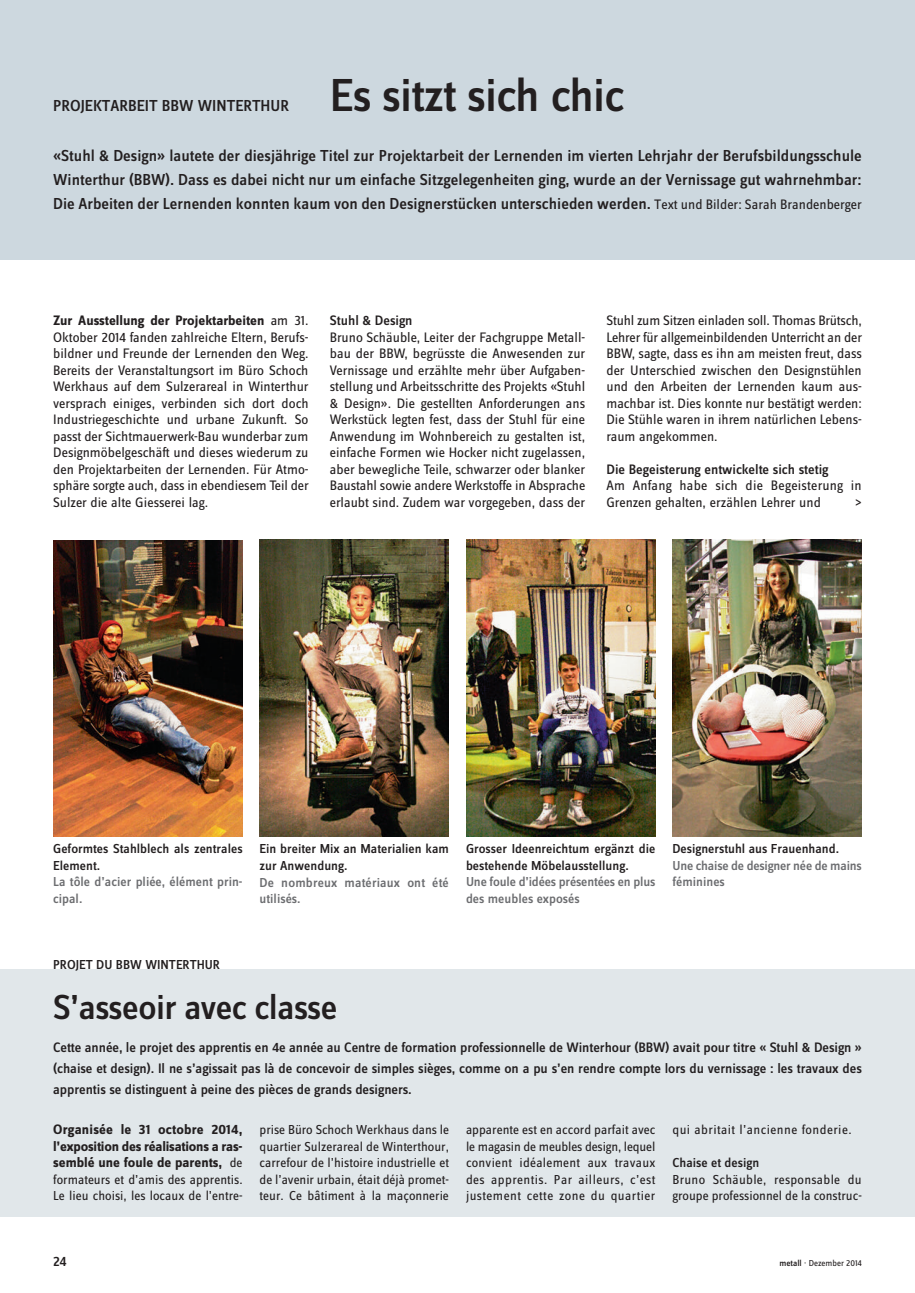
<style>
.page{position:relative;width:915px;height:1293px;background:#fff}
.page>*{position:absolute;margin:0;border:0;box-sizing:border-box;transform-origin:0 0}
.t1{font:500 48px "Zine Sans Dis";letter-spacing:-.015em;color:#231f20}
.FR_Titel_24_medium{font:500 36px "Zine Sans Dis";letter-spacing:-.015em;color:#231f20}
.DE_rubrik_11{font:500 16.5px/24px "Zine Sans Dis";color:#231f20;text-align:justify}
.DE_Grundtext_ohne_EZ{font:14.25px/16.5px "Zine Sans Dis";color:#231f20;text-align:justify}
.FR_Lead_9_5_med{font:500 14.25px/21px "Zine Sans Dis";letter-spacing:-.005em;color:#231f20;text-align:justify}
.FR_Grundtext_ohne_EZ{font:700 14.25px/16.5px "Zine Sans Dis";letter-spacing:-.015em;color:#231f20;text-align:justify}
.DE_Grundtext_ohne_EZ-2{font:500 14.25px "Zine Sans Dis";color:#231f20}
.FR_Grundtext_ohne_EZ-2{font:13.5px/16.5px "Zine Sans Dis";color:#231f20}
.DE_Legende_9__medium{font:500 13.5px/16.5px "Zine Sans Dis";color:#231f20}
.DE_Legende_9__medium-2{font:500 13.5px/16.5px "Zine Sans Dis";color:#6c6d70}
.FR_Grundtext_ohne_EZ-3{font:13.5px "Zine Sans Dis";letter-spacing:.03em;color:#231f20}
.FR_rubrik_9__med{font:500 13.5px "Zine Sans Dis";color:#231f20}
.FR_Grundtext_ohne_EZ-4{font:500 13.5px "Zine Sans Dis";color:#231f20}
.t2{font:9px "Zine Sans Dis";color:#231f20}
.s1{font-weight:400;font-size:14.25px}
.s2{font-weight:700}
.s3{font-weight:400;font-size:13.5px}
.s4{font-weight:500}
</style>
<div class="page">
<div style="left:0;top:969px;width:914px;height:247px;background:#e1e7ea"></div>
<div style="left:0;top:0;width:914px;height:259px;background:#cdd8df"></div>
<img style="left:53px;top:540px;width:189px;height:297px">
<img style="left:672px;top:540px;width:189px;height:297px">
<img style="left:259px;top:540px;width:190px;height:297px">
<img style="left:466px;top:540px;width:189px;height:297px">
<p class="DE_rubrik_11" style="left:53px;top:94px;width:237px">PROJEKTARBEIT BBW WINTERTHUR</p>
<p class="t1" style="left:330px;top:71px;width:296px">Es sitzt sich chic</p>
<p class="DE_rubrik_11" style="left:53px;top:145px;width:810px">«Stuhl &amp; Design» lautete der diesjährige Titel zur Projektarbeit der Lernenden im vierten Lehrjahr der Berufsbildungsschule Winterthur (BBW). Dass es dabei nicht nur um einfache Sitzgelegenheiten ging, wurde an der Vernissage gut wahrnehmbar:<br>Die Arbeiten der Lernenden konnten kaum von den Designerstücken unterschieden werden. <span class="s1">Text und Bilder: Sarah Brandenberger</span></p>
<p class="DE_Grundtext_ohne_EZ" style="left:53px;top:313px;width:257px"><span class="s2">Zur Ausstellung der Projektarbeiten</span> am 31.<br>Oktober 2014 fanden zahlreiche Eltern, Berufs&shy;bildner und Freunde der Lernenden den Weg.<br>Bereits der Veranstaltungsort im Büro Schoch Werkhaus auf dem Sulzerareal in Winterthur versprach einiges, verbinden sich dort doch Industriegeschichte und urbane Zukunft. So passt der Sichtmauerwerk-Bau wunderbar zum Designmöbelgeschäft und dieses wiederum zu den Projektarbeiten der Lernenden. Für Atmo&shy;sphäre sorgte auch, dass in ebendiesem Teil der Sulzer die alte Giesserei lag.</p>
<p class="DE_Grundtext_ohne_EZ-2" style="left:330px;top:313px;width:84px">Stuhl &amp; Design</p>
<p class="DE_Grundtext_ohne_EZ" style="left:330px;top:329px;width:257px">Bruno Schäuble, Leiter der Fachgruppe Metall&shy;bau der BBW, begrüsste die Anwesenden zur Vernissage und erzählte mehr über Aufgaben&shy;stellung und Arbeitsschritte des Projekts «Stuhl &amp; Design». Die gestellten Anforderungen ans Werkstück legten fest, dass der Stuhl für eine Anwendung im Wohnbereich zu gestalten ist, einfache Formen wie Hocker nicht zugelassen, aber bewegliche Teile, schwarzer oder blanker Baustahl sowie andere Werkstoffe in Absprache erlaubt sind. Zudem war vorgegeben, dass der</p>
<p class="DE_Grundtext_ohne_EZ" style="left:606px;top:313px;width:257px">Stuhl zum Sitzen einladen soll. Thomas Brütsch, Lehrer für allgemeinbildenden Unterricht an der BBW, sagte, dass es ihn am meisten freut, dass der Unterschied zwischen den Designstühlen und den Arbeiten der Lernenden kaum aus&shy;machbar ist. Dies konnte nur bestätigt werden:<br>Die Stühle waren in ihrem natürlichen Lebens&shy;raum angekommen.</p>
<p class="DE_Grundtext_ohne_EZ-2" style="left:606px;top:462px;width:223px">Die Begeisterung entwickelte sich stetig</p>
<p class="DE_Grundtext_ohne_EZ" style="left:606px;top:478px;width:257px">Am Anfang habe sich die Begeisterung in<br>Grenzen gehalten, erzählen Lehrer und</p>
<p class="DE_Grundtext_ohne_EZ" style="left:854px;top:494px;width:8px">&gt;</p>
<p class="DE_Legende_9__medium" style="left:53px;top:841px;width:191px">Geformtes Stahlblech als zentrales<br>Element.</p>
<p class="DE_Legende_9__medium-2" style="left:53px;top:874px;width:191px">La tôle d’acier pliée, élément prin&shy;cipal.</p>
<p class="DE_Legende_9__medium" style="left:259px;top:841px;width:191px">Ein breiter Mix an Materialien kam zur Anwendung.</p>
<p class="DE_Legende_9__medium-2" style="left:259px;top:874px;width:191px">De nombreux matériaux ont été utilisés.</p>
<p class="DE_Legende_9__medium" style="left:466px;top:841px;width:191px">Grosser Ideenreichtum ergänzt die bestehende Möbelausstellung.</p>
<p class="DE_Legende_9__medium-2" style="left:466px;top:874px;width:191px">Une foule d’idées présentées en plus des meubles exposés</p>
<p class="DE_Legende_9__medium" style="left:672px;top:841px;width:168px">Designerstuhl aus Frauenhand.</p>
<p class="DE_Legende_9__medium-2" style="left:672px;top:858px;width:191px">Une chaise de designer née de mains féminines</p>
<p class="FR_rubrik_9__med" style="left:53px;top:958px;width:168px">PROJET DU BBW WINTERTHUR</p>
<p class="FR_Titel_24_medium" style="left:53px;top:988px;width:285px">S’asseoir avec classe</p>
<p class="FR_Lead_9_5_med" style="left:53px;top:1037px;width:809px">Cette année, le projet des apprentis en 4e année au Centre de formation professionnelle de Winterhour (BBW) avait pour titre « Stuhl &amp; Design » (chaise et design). Il ne s’agissait pas là de concevoir de simples sièges, comme on a pu s’en rendre compte lors du vernissage : les travaux des apprentis se distinguent à peine des pièces de grands designers.</p>
<p class="FR_Grundtext_ohne_EZ" style="left:53px;top:1121px;width:191px">Organisée le 31 octobre 2014, l’exposition des réalisations a ras&shy;semblé une foule de parents, <span class="s3">de</span></p>
<p class="FR_Grundtext_ohne_EZ-2" style="left:53px;top:1171px;width:191px">formateurs et d’amis des apprentis.<br>Le lieu choisi, les locaux de l’entre-</p>
<p class="FR_Grundtext_ohne_EZ-2" style="left:259px;top:1122px;width:191px;text-align:justify">prise Büro Schoch Werkhaus dans le quartier Sulzerareal de Winterthour, carrefour de l’histoire industrielle et de l’avenir urbain, était déjà promet&shy;teur. Ce bâtiment à la maçonnerie</p>
<p class="FR_Grundtext_ohne_EZ-2" style="left:466px;top:1122px;width:191px;text-align:justify">apparente est en accord parfait avec le magasin de meubles design, lequel convient idéalement aux travaux des apprentis. Par ailleurs, c’est justement cette zone du quartier</p>
<p class="FR_Grundtext_ohne_EZ-3" style="left:672px;top:1123px;width:181px">qui abritait l’ancienne fonderie.</p>
<p class="FR_Grundtext_ohne_EZ-4" style="left:672px;top:1155px;width:88px">Chaise et design</p>
<p class="FR_Grundtext_ohne_EZ-2" style="left:672px;top:1171px;width:191px">Bruno Schäuble, responsable du groupe professionnel de la construc-</p>
<p class="FR_Lead_9_5_med" style="left:53px;top:1251px;width:15px">24</p>
<p class="t2" style="left:779px;top:1259px;width:84px"><span class="s4">metall</span> · Dezember 2014</p>
</div>
